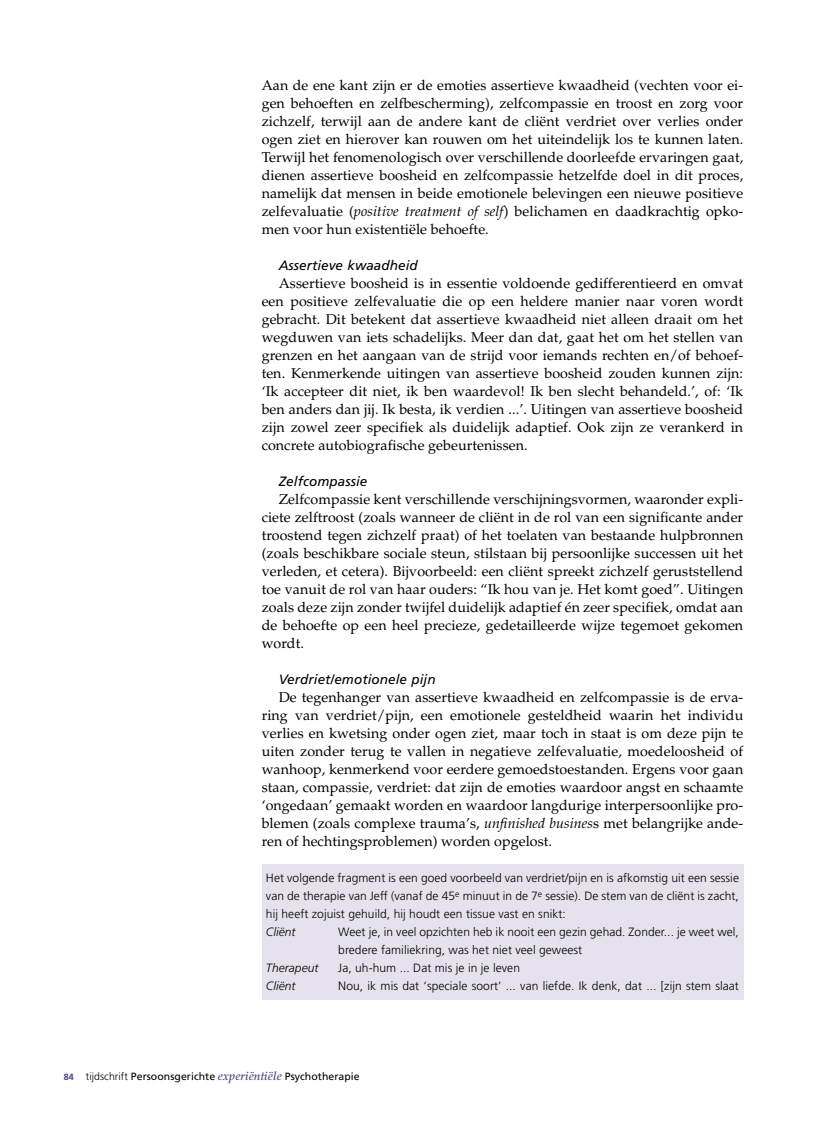
<style>
.page{position:relative;width:830px;height:1127px;background:#fff}
.page>*{position:absolute;margin:0;border:0;box-sizing:border-box;transform-origin:0 0}
.t1{font:14.25px/18px "Palatino LT Std";letter-spacing:.005em;color:#000;text-align:justify}
.t2{font:italic 13.5px "Frutiger LT Std";letter-spacing:.005em;color:#000}
.t3{font:300 12px/18px "Frutiger LT Std";letter-spacing:.005em;color:#000;text-align:justify}
.t4{font:italic 300 12px "Frutiger LT Std";letter-spacing:.005em;color:#000}
.t5{font:10.5px "Frutiger LT Std";letter-spacing:.005em;color:#000}
.s1{font-style:italic}
.s2{font-weight:700;font-size:9px;color:#523d88}
.s3{font-weight:300}
.s4{font-family:"Palatino LT Std";font-weight:500;font-style:italic;font-size:12px;color:#523d88}
</style>
<div class="page">
<div style="left:262px;top:864px;width:481px;height:135px;background:#e5e2ed"></div>
<p class="t1" style="left:261px;top:76px;width:483px">Aan de ene kant zijn er de emoties assertieve kwaadheid (vechten voor ei&shy;gen behoeften en zelfbescherming), zelfcompassie en troost en zorg voor zichzelf, terwijl aan de andere kant de cliënt verdriet over verlies onder ogen ziet en hierover kan rouwen om het uiteindelijk los te kunnen laten.<br>Terwijl het fenomenologisch over verschillende doorleefde ervaringen gaat, dienen assertieve boosheid en zelfcompassie hetzelfde doel in dit proces, namelijk dat mensen in beide emotionele belevingen een nieuwe positieve zelfevaluatie (<span class="s1">positive treatment of self</span>) belichamen en daadkrachtig opko&shy;men voor hun existentiële behoefte.</p>
<p class="t2" style="left:278px;top:257px;width:140px">Assertieve kwaadheid</p>
<p class="t1" style="left:261px;top:274px;width:483px;text-indent:17px">Assertieve boosheid is in essentie voldoende gedifferentieerd en omvat een positieve zelfevaluatie die op een heldere manier naar voren wordt gebracht. Dit betekent dat assertieve kwaadheid niet alleen draait om het wegduwen van iets schadelijks. Meer dan dat, gaat het om het stellen van grenzen en het aangaan van de strijd voor iemands rechten en/of behoef&shy;ten. Kenmerkende uitingen van assertieve boosheid zouden kunnen zijn: ‘Ik accepteer dit niet, ik ben waardevol! Ik ben slecht behandeld.’, of: ‘Ik ben anders dan jij. Ik besta, ik verdien ...’. Uitingen van assertieve boosheid zijn zowel zeer specifiek als duidelijk adaptief. Ook zijn ze verankerd in concrete autobiografische gebeurtenissen.</p>
<p class="t2" style="left:278px;top:473px;width:90px">Zelfcompassie</p>
<p class="t1" style="left:261px;top:490px;width:483px;text-indent:17px">Zelfcompassie kent verschillende verschijningsvormen, waaronder expli&shy;ciete zelftroost (zoals wanneer de cliënt in de rol van een significante ander troostend tegen zichzelf praat) of het toelaten van bestaande hulpbronnen (zoals beschikbare sociale steun, stilstaan bij persoonlijke successen uit het verleden, et cetera). Bijvoorbeeld: een cliënt spreekt zichzelf geruststellend toe vanuit de rol van haar ouders: “Ik hou van je. Het komt goed”. Uitingen zoals deze zijn zonder twijfel duidelijk adaptief én zeer specifiek, omdat aan de behoefte op een heel precieze, gedetailleerde wijze tegemoet gekomen wordt.</p>
<p class="t2" style="left:278px;top:671px;width:158px">Verdriet/emotionele pijn</p>
<p class="t1" style="left:261px;top:688px;width:483px;text-indent:17px">De tegenhanger van assertieve kwaadheid en zelfcompassie is de erva&shy;ring van verdriet/pijn, een emotionele gesteldheid waarin het individu verlies en kwetsing onder ogen ziet, maar toch in staat is om deze pijn te uiten zonder terug te vallen in negatieve zelfevaluatie, moedeloosheid of wanhoop, kenmerkend voor eerdere gemoedstoestanden. Ergens voor gaan staan, compassie, verdriet: dat zijn de emoties waardoor angst en schaamte ‘ongedaan’ gemaakt worden en waardoor langdurige interpersoonlijke pro&shy;blemen (zoals complexe trauma’s, <span class="s1">unfinished busines</span>s met belangrijke ande&shy;ren of hechtingsproblemen) worden opgelost.</p>
<p class="t3" style="left:266px;top:869px;width:474px">Het volgende fragment is een goed voorbeeld van verdriet/pijn en is afkomstig uit een sessie van de therapie van Jeff (vanaf de 45<sup>e</sup> minuut in de 7<sup>e</sup> sessie). De stem van de cliënt is zacht, hij heeft zojuist gehuild, hij houdt een tissue vast en snikt:</p>
<p class="t4" style="left:266px;top:925px;width:31px">Cliënt</p>
<p class="t3" style="left:338px;top:923px;width:402px">Weet je, in veel opzichten heb ik nooit een gezin gehad. Zonder... je weet wel, bredere familiekring, was het niet veel geweest</p>
<p class="t4" style="left:266px;top:961px;width:54px">Therapeut</p>
<p class="t3" style="left:338px;top:959px;width:183px">Ja, uh-hum ... Dat mis je in je leven</p>
<p class="t4" style="left:266px;top:979px;width:31px">Cliënt</p>
<p class="t3" style="left:338px;top:977px;width:402px">Nou, ik mis dat ‘speciale soort’ ... van liefde. Ik denk, dat ... [zijn stem slaat</p>
<p class="t5" style="left:64px;top:1070px;width:297px"><span class="s2">84</span> <span class="s3">tijdschrift</span> Persoonsgerichte <span class="s4">experiëntiële</span> Psychotherapie</p>
</div>
